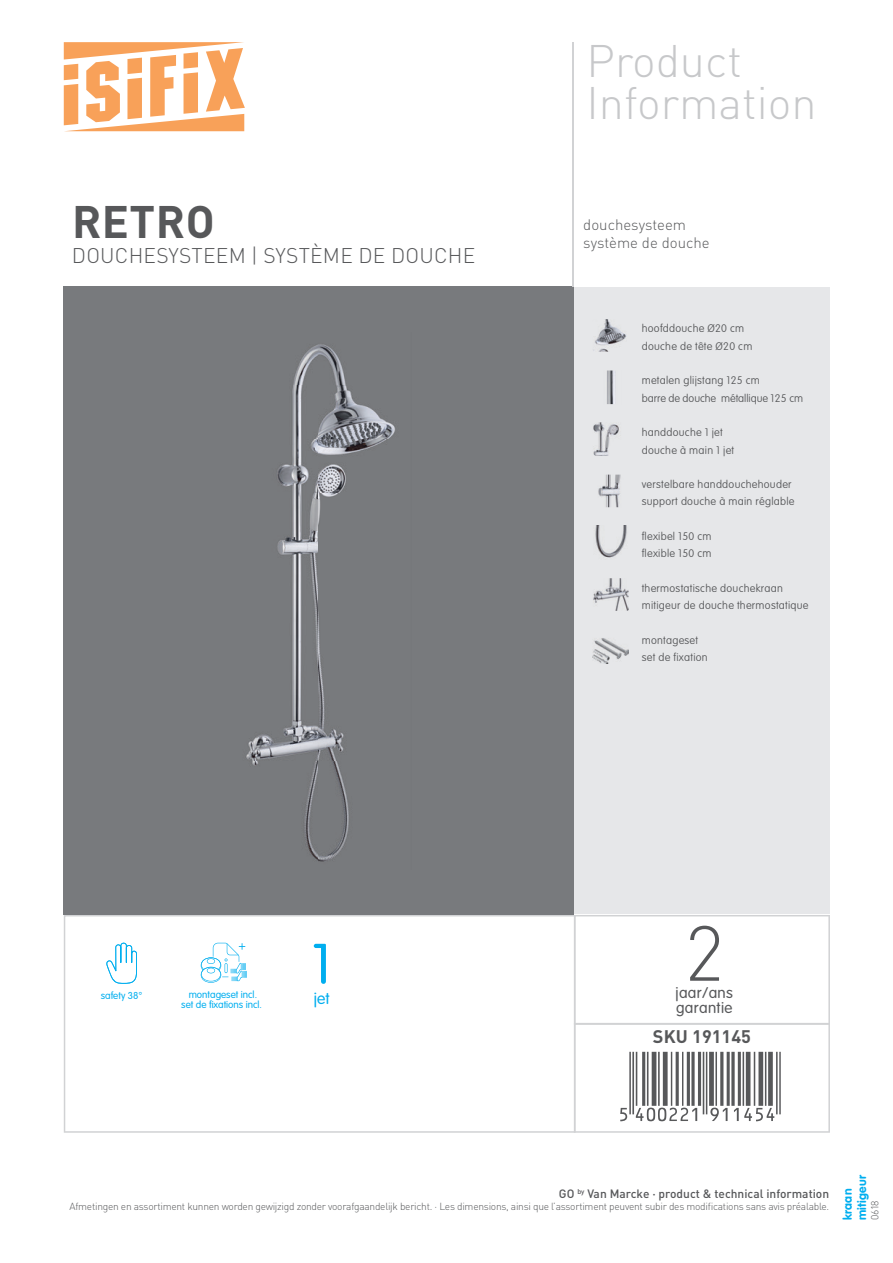
<style>
.page{position:relative;width:893px;height:1263px;background:#fff}
.page>*{position:absolute;margin:0;border:0;box-sizing:border-box;transform-origin:0 0}
.t1{font:90px "EANA";color:#57585a}
.t2{font:300 76.65px "DINOT";color:#57585a}
.t3{font:300 55.8px "VAG Rounded Std";color:#00aeef}
.t4{font:300 45px/42px "DINOT";color:#c7c8ca}
.t5{font:700 45px "DINOT";letter-spacing:.01em;color:#57585a}
.t6{font:300 21px "DINOT";letter-spacing:.01em;color:#57585a}
.t7{font:700 18px "DINOT";color:#57585a}
.t8{font:300 15.9px "VAG Rounded Std";color:#00aeef}
.t9{font:300 15.3px/15px "VAG Rounded Std";letter-spacing:.025em;color:#57585a}
.t10{font:300 15px "DINOT";color:#57585a}
.t11{font:500 12px "DINOT";color:#57585a}
.t12{font:700 12px/14.4px "VAG Rounded Std";letter-spacing:.025em;color:#00aeef}
.t13{font:100 10.8px/17.4px "VAG Rounded Std";letter-spacing:.025em;color:#57585a}
.t14{font:100 10.8px/17.4px "VAG Rounded Std";letter-spacing:-.005em;color:#57585a}
.t15{font:300 10.2px "DINOT";letter-spacing:-.025em;color:#57585a}
.t16{font:300 9.9px/9.8px "VAG Rounded Std";color:#00aeef;text-align:center}
</style>
<div class="page">
<svg style="left:64px;top:915px;width:510px;height:218px"></svg>
<svg style="left:64px;top:42px;width:181px;height:89px"></svg>
<div style="left:64px;top:287px;width:510px;height:628px;background:#787a7d"></div>
<div style="left:574px;top:287px;width:255px;height:627px;background:#e6e7e9"></div>
<hr style="left:572px;top:43px;width:2px;height:244px;background:#d1d2d4">
<svg style="left:574px;top:915px;width:256px;height:218px"></svg>
<img style="left:246px;top:344px;width:149px;height:518px">
<div style="left:179px;top:932px;width:86px;height:86px;background:#fff"></div>
<svg style="left:201px;top:943px;width:46px;height:40px"></svg>
<div style="left:279px;top:932px;width:86px;height:86px;background:#fff"></div>
<div style="left:79px;top:932px;width:86px;height:86px;background:#fff"></div>
<svg style="left:106px;top:943px;width:31px;height:41px"></svg>
<img style="left:598px;top:475px;width:23px;height:32px">
<img style="left:593px;top:578px;width:36px;height:33px">
<img style="left:593px;top:319px;width:34px;height:33px">
<img style="left:607px;top:370px;width:9px;height:34px">
<img style="left:593px;top:422px;width:26px;height:34px">
<img style="left:595px;top:526px;width:32px;height:32px">
<img style="left:593px;top:638px;width:35px;height:25px">
<h3 class="t5" style="left:72px;top:191px;width:144px">RETRO</h3>
<h3 class="t6" style="left:72px;top:241px;width:405px">DOUCHESYSTEEM | SYSTÈME DE DOUCHE</h3>
<h3 class="t4" style="left:587px;top:38px;width:232px">Product<br>Information</h3>
<h3 class="t10" style="left:583px;top:214px;width:104px">douchesysteem</h3>
<h3 class="t10" style="left:583px;top:232px;width:128px">système de douche</h3>
<p class="t13" style="left:642px;top:320px;width:112px">hoofddouche Ø20 cm douche de tête Ø20 cm</p>
<p class="t14" style="left:642px;top:372px;width:163px">metalen glijstang 125 cm<br>barre de douche métallique 125 cm</p>
<p class="t13" style="left:642px;top:424px;width:94px">handdouche 1 jet douche à main 1 jet</p>
<p class="t13" style="left:642px;top:476px;width:154px">verstelbare handdouchehouder support douche à main réglable</p>
<p class="t13" style="left:642px;top:528px;width:71px">flexibel 150 cm flexible 150 cm</p>
<p class="t13" style="left:642px;top:580px;width:168px">thermostatische douchekraan mitigeur de douche thermostatique</p>
<p class="t13" style="left:642px;top:632px;width:67px">montageset set de fixation</p>
<p class="t16" style="left:101px;top:990px;width:43px">safety 38°</p>
<h3 class="t3" style="left:312px;top:932px;width:21px">1</h3>
<p class="t16" style="left:181px;top:990px;width:82px">montageset incl. set de fixations incl.</p>
<h3 class="t8" style="left:314px;top:989px;width:17px">jet</h3>
<h2 class="t2" style="left:685px;top:901px;width:41px">2</h2>
<h3 class="t9" style="left:675px;top:985px;width:59px">jaar/ans garantie</h3>
<h3 class="t7" style="left:653px;top:1024px;width:99px">SKU 191145</h3>
<h1 class="t1" style="left:623px;top:1049px;width:159px">&amp;EQQCCR|911454]</h1>
<p class="t11" style="left:559px;top:1185px;width:272px">GO <sup>by</sup> Van Marcke · product &amp; technical information</p>
<p class="t15" style="left:70px;top:1199px;width:761px">Afmetingen en assortiment kunnen worden gewijzigd zonder voorafgaandelijk bericht. · Les dimensions, ainsi que l’assortiment peuvent subir des modifications sans avis préalable.</p>
<p class="t12" style="left:841px;top:1220px;width:47px;rotate:-90deg">kraan mitigeur</p>
<p class="t15" style="left:868px;top:1220px;width:22px;rotate:-90deg">0618</p>
</div>
